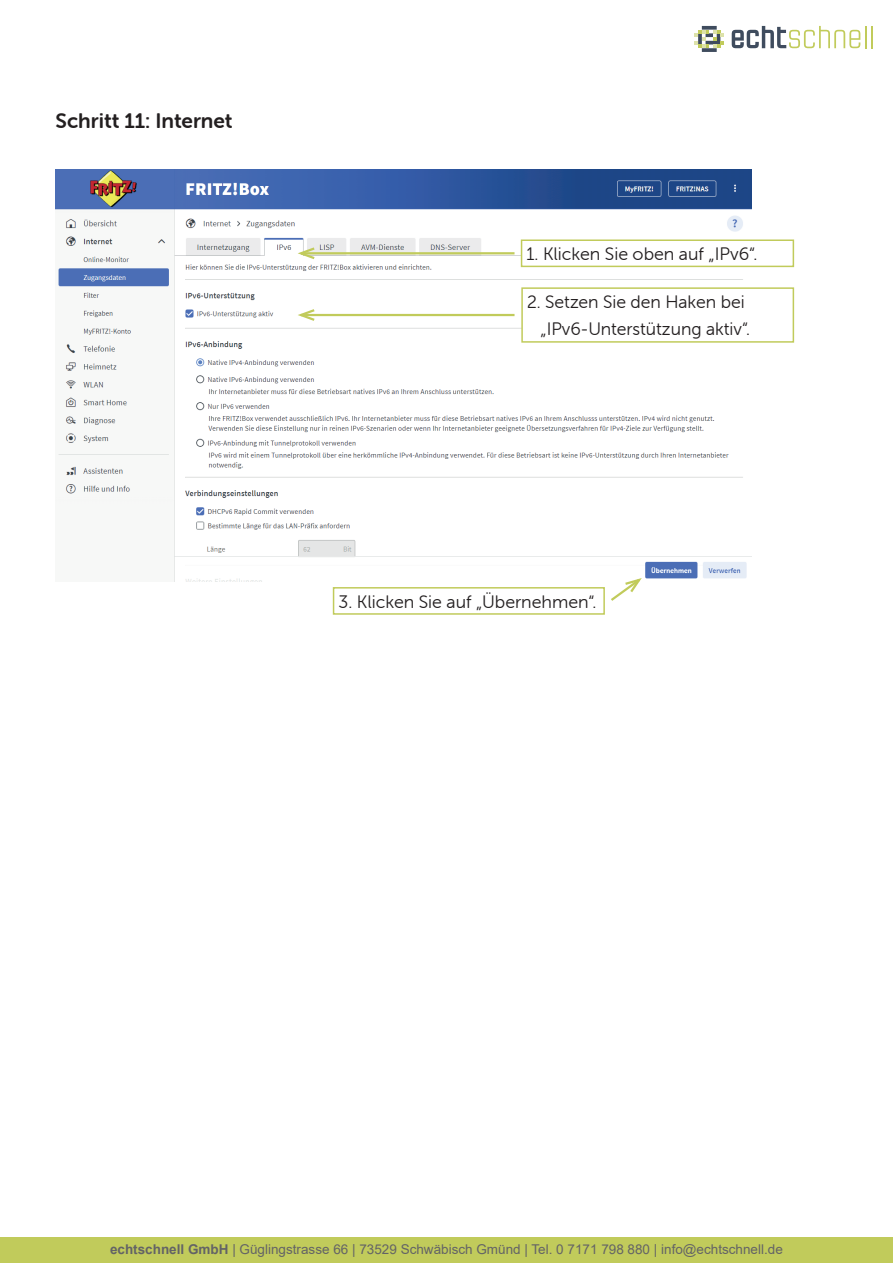
<style>
.page{position:relative;width:893px;height:1263px;background:#fff}
.page>*{position:absolute;margin:0;border:0;box-sizing:border-box;transform-origin:0 0}
.t1{font:21px "Museo Sans Rounded 700";color:#231f20}
.t2{font:18px/27px "Museo Sans Rounded 300";color:#231f20;text-align:right}
.t3{font:13.5px "Arial";color:#636366}
.s1{font-weight:700}
</style>
<div class="page">
<svg style="left:694px;top:26px;width:30px;height:26px"></svg>
<svg style="left:732px;top:26px;width:134px;height:22px"></svg>
<hr style="left:871px;top:26px;width:2px;height:22px;background:#c1cb5b">
<div style="left:0;top:1237px;width:893px;height:26px;background:#c1cb5b"></div>
<img style="left:56px;top:170px;width:695px;height:411px">
<hr style="left:301px;top:252px;width:213px;height:2px;background:#c1cb5b">
<svg style="left:294px;top:246px;width:23px;height:15px"></svg>
<hr style="left:301px;top:314px;width:213px;height:2px;background:#c1cb5b">
<svg style="left:294px;top:307px;width:23px;height:16px"></svg>
<svg style="left:608px;top:576px;width:36px;height:25px"></svg>
<div style="left:522px;top:240px;width:271px;height:26px;background:#fff"></div>
<div style="left:521px;top:239px;width:273px;height:28px;border:2px solid #c1cb5b"></div>
<div style="left:522px;top:288px;width:271px;height:54px;background:#fff"></div>
<div style="left:521px;top:287px;width:273px;height:56px;border:2px solid #c1cb5b"></div>
<div style="left:333px;top:587px;width:272px;height:28px;border:2px solid #c1cb5b"></div>
<p class="t1" style="left:56px;top:109px;width:178px">Schritt 11: Internet</p>
<p class="t2" style="left:527px;top:241px;width:232px">1. Klicken Sie oben auf „IPv6“.</p>
<p class="t2" style="left:527px;top:289px;width:224px">2. Setzen Sie den Haken bei „IPv6-Unterstützung aktiv“.</p>
<p class="t2" style="left:339px;top:588px;width:259px">3. Klicken Sie auf „Übernehmen“.</p>
<p class="t3" style="left:110px;top:1240px;width:674px"><span class="s1">echtschnell GmbH</span> | Güglingstrasse 66 | 73529 Schwäbisch Gmünd | Tel. 0 7171 798 880 | info@echtschnell.de</p>
</div>
